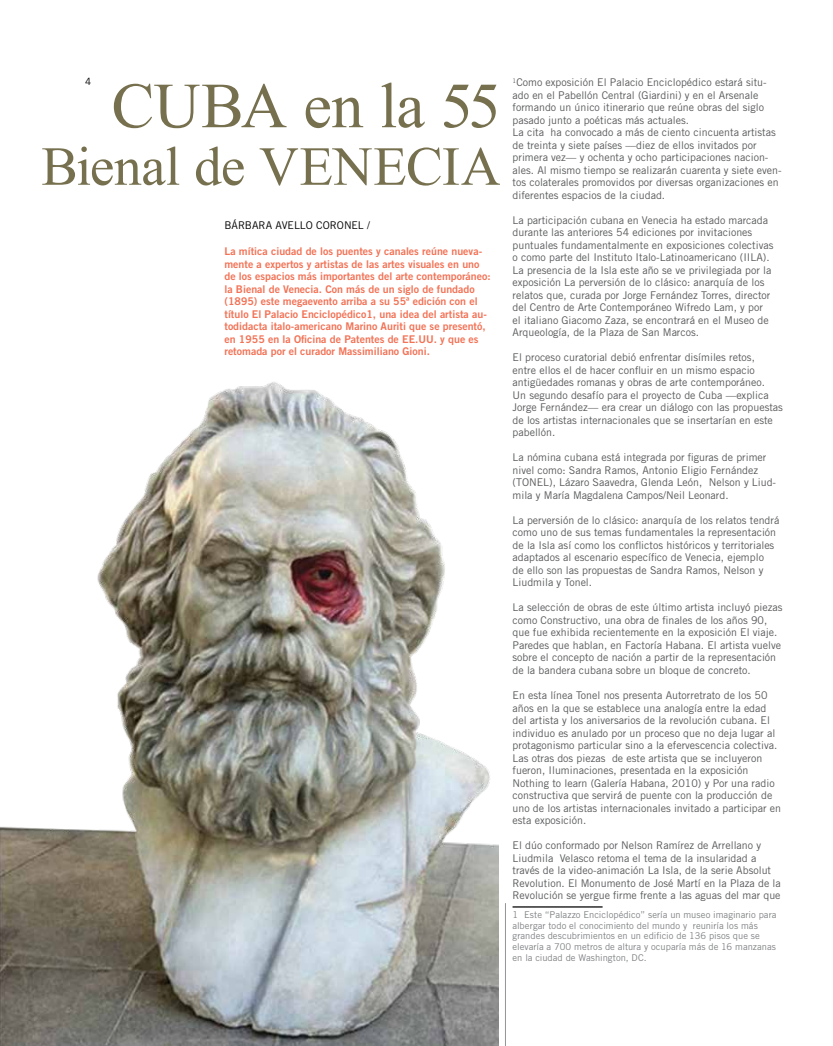
<style>
.page{position:relative;width:833px;height:1046px;background:#fff}
.page>*{position:absolute;margin:0;border:0;box-sizing:border-box;transform-origin:0 0}
.t1{font:64.25px "Times New Roman";color:#76704e}
.t2{font:55px "Times New Roman";color:#76704e}
.t3{font:10.62px/12.5px "Trade Gothic";color:#58595b}
.t4{font:10.62px/12.5px "Trade Gothic Bold Two";color:#f37255}
.t5{font:10.62px "Trade Gothic LT Std";color:#000}
.t6{font:10px "Trade Gothic LT Std";color:#000}
.t7{font:9.38px/10.8px "Trade Gothic";color:#808285}
</style>
<div class="page">
<hr style="left:505px;top:902px;width:1px;height:143px;background:#939598">
<hr style="left:512px;top:906px;width:90px;height:1px;background:#000">
<img style="left:0;top:382px;width:498px;height:663px">
<p class="t6" style="left:85px;top:76px;width:8px">4</p>
<h1 class="t1" style="left:111px;top:62px;width:88px">CUBA</h1>
<h1 class="t1" style="left:303px;top:62px;width:199px">en la 55</h1>
<h2 class="t2" style="left:41px;top:129px;width:294px">Bienal de VENE</h2>
<h2 class="t2" style="left:406px;top:129px;width:66px">CIA</h2>
<p class="t5" style="left:224px;top:219px;width:147px">BÁRBARA AVELLO CORONEL /</p>
<p class="t4" style="left:224px;top:245px;width:268px">La mítica ciudad de los puentes y canales reúne nueva&shy;mente a expertos y artistas de las artes visuales en uno de los espacios más importantes del arte contemporáneo: la Bienal de Venecia. Con más de un siglo de fundado (1895) este megaevento arriba a su 55ª edición con el título El Palacio Enciclopédico1, una idea del artista au&shy;todidacta italo-americano Marino Auriti que se presentó, en 1955 en la Oficina de Patentes de EE.UU. y que es retomada por el curador Massimiliano Gioni.</p>
<p class="t3" style="left:512px;top:76px;width:271px"><sup>1</sup>Como exposición El Palacio Enciclopédico estará situ&shy;ado en el Pabellón Central (Giardini) y en el Arsenale formando un único itinerario que reúne obras del siglo pasado junto a poéticas más actuales.<br>La cita ha convocado a más de ciento cincuenta artistas de treinta y siete países —diez de ellos invitados por primera vez— y ochenta y ocho participaciones nacion&shy;ales. Al mismo tiempo se realizarán cuarenta y siete even&shy;tos colaterales promovidos por diversas organizaciones en diferentes espacios de la ciudad.</p>
<p class="t3" style="left:512px;top:213px;width:262px">La participación cubana en Venecia ha estado marcada durante las anteriores 54 ediciones por invitaciones puntuales fundamentalmente en exposiciones colectivas o como parte del Instituto Italo-Latinoamericano (IILA).<br>La presencia de la Isla este año se ve privilegiada por la exposición La perversión de lo clásico: anarquía de los relatos que, curada por Jorge Fernández Torres, director del Centro de Arte Contemporáneo Wifredo Lam, y por el italiano Giacomo Zaza, se encontrará en el Museo de Arqueología, de la Plaza de San Marcos.</p>
<p class="t3" style="left:512px;top:351px;width:272px">El proceso curatorial debió enfrentar disímiles retos,<br>entre ellos el de hacer confluir en un mismo espacio antigüedades romanas y obras de arte contemporáneo.<br>Un segundo desafío para el proyecto de Cuba —explica Jorge Fernández— era crear un diálogo con las propuestas de los artistas internacionales que se insertarían en este pabellón.</p>
<p class="t3" style="left:512px;top:451px;width:265px">La nómina cubana está integrada por figuras de primer nivel como: Sandra Ramos, Antonio Eligio Fernández (TONEL), Lázaro Saavedra, Glenda León, Nelson y Liud&shy;mila y María Magdalena Campos/Neil Leonard.</p>
<p class="t3" style="left:512px;top:513px;width:268px">La perversión de lo clásico: anarquía de los relatos tendrá como uno de sus temas fundamentales la representación de la Isla así como los conflictos históricos y territoriales adaptados al escenario específico de Venecia, ejemplo<br>de ello son las propuestas de Sandra Ramos, Nelson y Liudmila y Tonel.</p>
<p class="t3" style="left:512px;top:601px;width:272px">La selección de obras de este último artista incluyó piezas como Constructivo, una obra de finales de los años 90, que fue exhibida recientemente en la exposición El viaje.<br>Paredes que hablan, en Factoría Habana. El artista vuelve sobre el concepto de nación a partir de la representación de la bandera cubana sobre un bloque de concreto.</p>
<p class="t3" style="left:512px;top:688px;width:270px">En esta línea Tonel nos presenta Autorretrato de los 50 años en la que se establece una analogía entre la edad del artista y los aniversarios de la revolución cubana. El individuo es anulado por un proceso que no deja lugar al protagonismo particular sino a la efervescencia colectiva.<br>Las otras dos piezas de este artista que se incluyeron fueron, Iluminaciones, presentada en la exposición Nothing to learn (Galería Habana, 2010) y Por una radio constructiva que servirá de puente con la producción de uno de los artistas internacionales invitado a participar en esta exposición.</p>
<p class="t3" style="left:512px;top:838px;width:270px">El dúo conformado por Nelson Ramírez de Arrellano y Liudmila Velasco retoma el tema de la insularidad a través de la video-animación La Isla, de la serie Absolut Revolution. El Monumento de José Martí en la Plaza de la Revolución se yergue firme frente a las aguas del mar que</p>
<p class="t7" style="left:512px;top:908px;width:266px">1 Este “Palazzo Enciclopédico” sería un museo imaginario para albergar todo el conocimiento del mundo y reuniría los más grandes descubrimientos en un edificio de 136 pisos que se elevaría a 700 metros de altura y ocuparía más de 16 manzanas en la ciudad de Washington, DC.</p>
</div>
